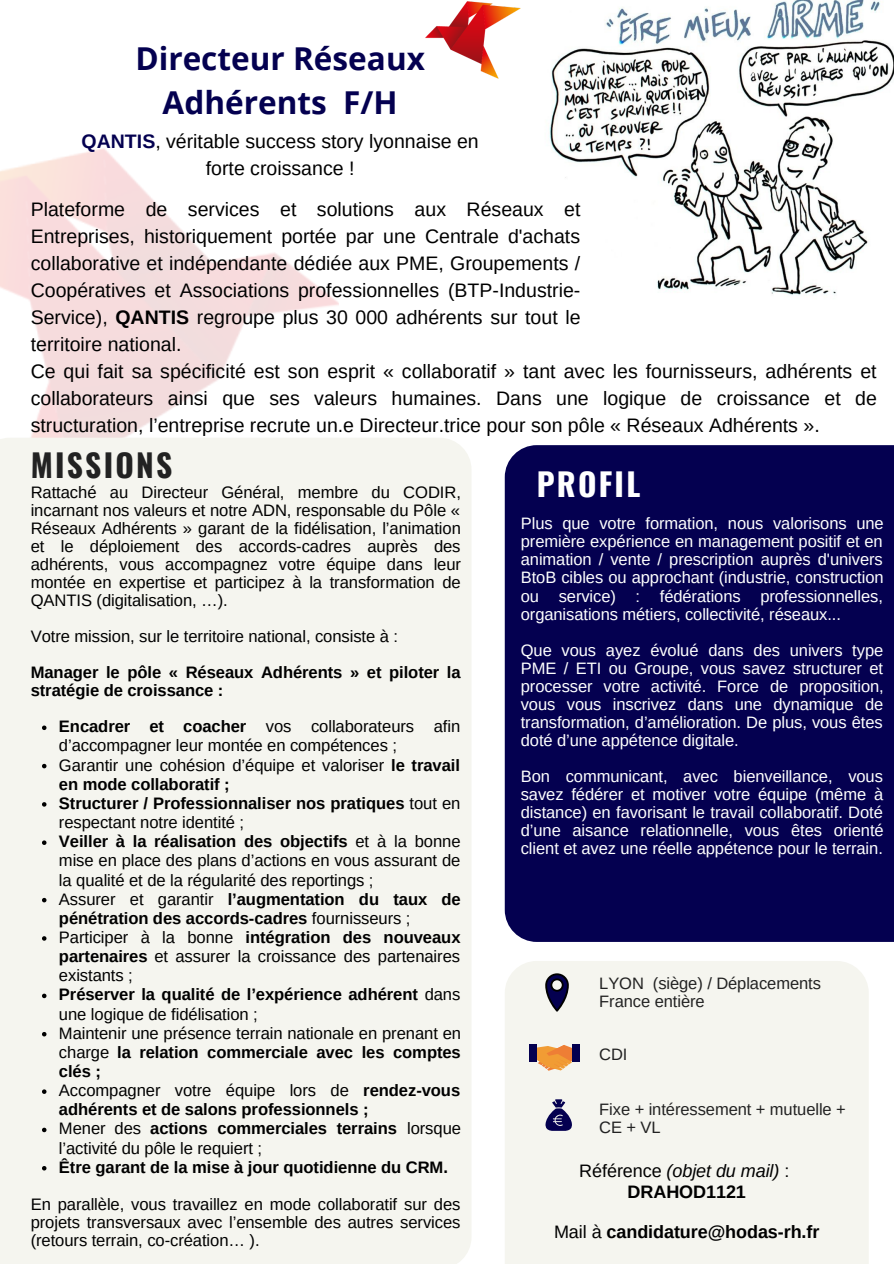
<style>
.page{position:relative;width:894px;height:1264px;background:#fff}
.page>*{position:absolute;margin:0;border:0;box-sizing:border-box;transform-origin:0 0}
.t1{font:700 31.5px/44px "Open Sans";color:#040050;text-align:center}
.t2{font:700 31.5px "Oswald";letter-spacing:.07em;color:#222}
.t3{font:700 31.5px "Oswald";letter-spacing:.07em;color:#fff}
.t4{font:19.5px/27px "Arimo";color:#000;text-align:justify}
.t5{font:italic 18px/20.2px "Arimo";letter-spacing:-.005em;color:#000;text-align:center}
.t6{font:700 18px "Arimo";letter-spacing:-.005em;color:#000}
.t7{font:16.65px/19.2px "Arimo";letter-spacing:-.005em;color:#000;text-align:justify}
.t8{font:700 16.65px/18px "Arimo";letter-spacing:-.005em;color:#000}
.t9{font:16.5px/18px "Arimo";letter-spacing:-.005em;color:#fff;text-align:justify}
.t10{font:16.5px/18px "Arimo";letter-spacing:-.005em;color:#222}
.s1{font-weight:700;color:#040050}
.s2{font-weight:700}
.s3{font-style:normal}
.s4{font-weight:700;font-style:normal}
.s5{font-weight:400}
</style>
<div class="page">
<img style="left:0;top:148px;width:339px;height:289px">
<div style="left:0;top:437px;width:471px;height:826px;background:#f5f5ef"></div>
<div style="left:504px;top:445px;width:389px;height:496px;background:#040050"></div>
<div style="left:505px;top:961px;width:363px;height:302px;background:#f5f5ef"></div>
<svg style="left:545px;top:973px;width:23px;height:38px"></svg>
<svg style="left:545px;top:1099px;width:27px;height:31px"></svg>
<div style="left:572px;top:1044px;width:7px;height:18px;background:#040050"></div>
<div style="left:530px;top:1044px;width:7px;height:18px;background:#040050"></div>
<svg style="left:536px;top:1044px;width:37px;height:26px"></svg>
<img style="left:426px;top:2px;width:94px;height:76px">
<img style="left:549px;top:0;width:344px;height:296px">
<svg style="left:42px;top:725px;width:4px;height:5px"></svg>
<svg style="left:42px;top:763px;width:4px;height:5px"></svg>
<svg style="left:42px;top:802px;width:4px;height:4px"></svg>
<svg style="left:42px;top:840px;width:4px;height:5px"></svg>
<svg style="left:42px;top:897px;width:4px;height:5px"></svg>
<svg style="left:42px;top:936px;width:4px;height:4px"></svg>
<svg style="left:42px;top:993px;width:4px;height:5px"></svg>
<svg style="left:42px;top:1031px;width:4px;height:5px"></svg>
<svg style="left:42px;top:1089px;width:4px;height:4px"></svg>
<svg style="left:42px;top:1127px;width:4px;height:5px"></svg>
<svg style="left:42px;top:1165px;width:4px;height:5px"></svg>
<h1 class="t1" style="left:135px;top:36px;width:291px">Directeur Réseaux<br>Adhérents F/H</h1>
<p class="t4" style="left:82px;top:128px;width:398px;text-align:center"><span class="s1">QANTIS</span>, véritable success story lyonnaise en forte croissance !</p>
<p class="t4" style="left:31px;top:195px;width:551px">Plateforme de services et solutions aux Réseaux et Entreprises, historiquement portée par une Centrale d'achats collaborative et indépendante dédiée aux PME, Groupements / Coopératives et Associations professionnelles (BTP-Industrie-Service), <span class="s2">QANTIS</span> regroupe plus 30 000 adhérents sur tout le territoire national.</p>
<p class="t4" style="left:31px;top:358px;width:847px">Ce qui fait sa spécificité est son esprit « collaboratif » tant avec les fournisseurs, adhérents et collaborateurs ainsi que ses valeurs humaines. Dans une logique de croissance et de structuration, l’entreprise recrute un.e Directeur.trice pour son pôle « Réseaux Adhérents ».</p>
<h1 class="t2" style="left:31px;top:449px;width:143px">MISSIONS</h1>
<p class="t7" style="left:31px;top:483px;width:432px;line-height:18px">Rattaché au Directeur Général, membre du CODIR, incarnant nos valeurs et notre ADN, responsable du Pôle « Réseaux Adhérents » garant de la fidélisation, l’animation et le déploiement des accords-cadres auprès des adhérents, vous accompagnez votre équipe dans leur montée en expertise et participez à la transformation de QANTIS (digitalisation, …).</p>
<p class="t7" style="left:31px;top:627px;width:369px">Votre mission, sur le territoire national, consiste à :</p>
<p class="t8" style="left:31px;top:663px;width:431px">Manager le pôle « Réseaux Adhérents » et piloter la stratégie de croissance :</p>
<p class="t7" style="left:59px;top:717px;width:403px;text-align:left"><span class="s2">Encadrer et coacher</span> vos collaborateurs afin d’accompagner leur montée en compétences ;<br>Garantir une cohésion d’équipe et valoriser <span class="s2">le travail en mode collaboratif ;<br>Structurer / Professionnaliser nos pratiques</span> tout en respectant notre identité ;<br><span class="s2">Veiller à la réalisation des objectifs</span> et à la bonne mise en place des plans d’actions en vous assurant de la qualité et de la régularité des reportings ;<br>Assurer et garantir <span class="s2">l’augmentation du taux de pénétration des accords-cadres</span> fournisseurs ; Participer à la bonne <span class="s2">intégration des nouveaux partenaires</span> et assurer la croissance des partenaires existants ;<br><span class="s2">Préserver la qualité de l’expérience adhérent</span> dans une logique de fidélisation ;<br>Maintenir une présence terrain nationale en prenant en charge <span class="s2">la relation commerciale avec les comptes clés ;<br></span>Accompagner votre équipe lors de <span class="s2">rendez-vous adhérents et de salons professionnels ;<br></span>Mener des <span class="s2">actions commerciales terrains</span> lorsque l’activité du pôle le requiert ;</p>
<p class="t8" style="left:59px;top:1158px;width:390px">Être garant de la mise à jour quotidienne du CRM.</p>
<p class="t7" style="left:31px;top:1195px;width:431px;line-height:18px">En parallèle, vous travaillez en mode collaboratif sur des projets transversaux avec l’ensemble des autres services (retours terrain, co-création… ).</p>
<h1 class="t3" style="left:536px;top:467px;width:105px">PROFIL</h1>
<p class="t9" style="left:520px;top:515px;width:364px">Plus que votre formation, nous valorisons une première expérience en management positif et en animation / vente / prescription auprès d'univers BtoB cibles ou approchant (industrie, construction ou service) : fédérations professionnelles, organisations métiers, collectivité, réseaux...</p>
<p class="t9" style="left:520px;top:641px;width:364px">Que vous ayez évolué dans des univers type PME / ETI ou Groupe, vous savez structurer et processer votre activité. Force de proposition, vous vous inscrivez dans une dynamique de transformation, d’amélioration. De plus, vous êtes doté d’une appétence digitale.</p>
<p class="t9" style="left:520px;top:767px;width:364px">Bon communicant, avec bienveillance, vous savez fédérer et motiver votre équipe (même à distance) en favorisant le travail collaboratif. Doté d’une aisance relationnelle, vous êtes orienté client et avez une réelle appétence pour le terrain.</p>
<p class="t10" style="left:599px;top:974px;width:223px">LYON (siège) / Déplacements<br>France entière</p>
<p class="t10" style="left:599px;top:1045px;width:30px">CDI</p>
<p class="t10" style="left:599px;top:1099px;width:248px">Fixe + intéressement + mutuelle +<br>CE + VL</p>
<p class="t5" style="left:579px;top:1160px;width:211px"><span class="s3">Référence</span> (objet du mail) <span class="s3">:<br></span><span class="s4">DRAHOD1121</span></p>
<p class="t6" style="left:554px;top:1219px;width:267px"><span class="s5">Mail à</span> candidature@hodas-rh.fr</p>
</div>
